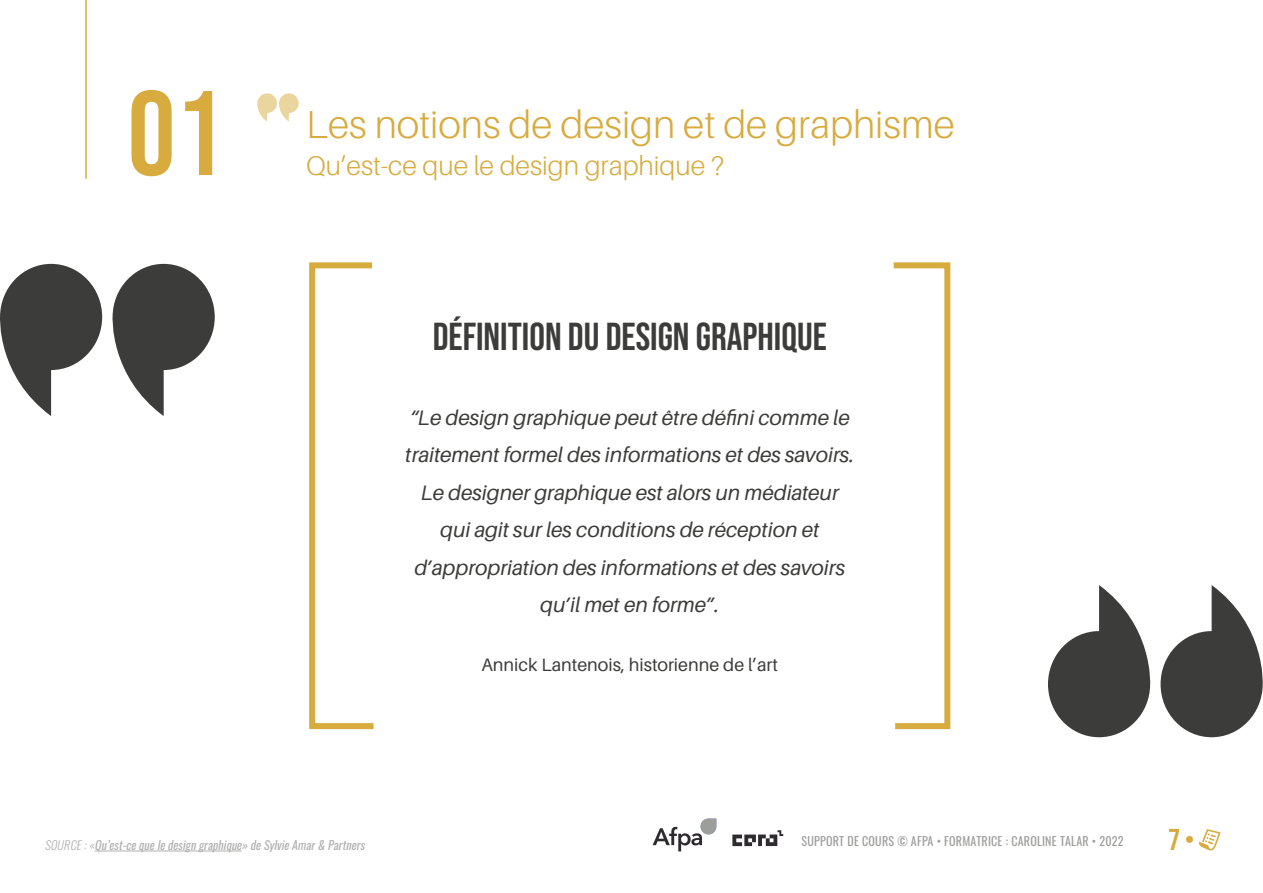
<style>
.page{position:relative;width:1263px;height:893px;background:#fff}
.page>*{position:absolute;margin:0;border:0;box-sizing:border-box;transform-origin:0 0}
.t1{font:120px "Bebas Neue";color:#d7ab3e}
.t2{font:300 39px "Aileron";color:#d7ab3e}
.t3{font:39px "Bebas Neue";color:#3c3c3b}
.t4{font:30.15px "Bebas Neue";color:#d6ab3d}
.t5{font:300 27px "Aileron";color:#d7ab3e}
.t6{font:italic 21px/37.5px "Aileron";color:#3c3c3b;text-align:center}
.t7{font:18px "Aileron";color:#3c3c3b}
.t8{font:italic 12px "Oswald";color:#9d9d9c}
.t9{font:12px "Oswald";letter-spacing:.02em;color:#9d9d9c}
.s1{font-weight:300}
.s2{color:#d7ab3e}
</style>
<div class="page">
<svg style="left:1199px;top:829px;width:21px;height:21px"></svg>
<svg style="left:653px;top:819px;width:63px;height:32px"></svg>
<svg style="left:732px;top:830px;width:51px;height:16px"></svg>
<hr style="left:85px;top:0;width:2px;height:179px;background:#d7ab3e">
<svg style="left:309px;top:262px;width:65px;height:468px"></svg>
<svg style="left:893px;top:262px;width:58px;height:468px"></svg>
<svg style="left:0;top:264px;width:102px;height:152px"></svg>
<svg style="left:112px;top:264px;width:103px;height:152px"></svg>
<svg style="left:1160px;top:585px;width:103px;height:152px"></svg>
<svg style="left:1048px;top:585px;width:103px;height:152px"></svg>
<hr style="left:95px;top:851px;width:147px;height:1px;background:#9d9d9c">
<svg style="left:257px;top:93px;width:42px;height:29px"></svg>
<h1 class="t1" style="left:128px;top:66px;width:97px">01</h1>
<h2 class="t2" style="left:306px;top:103px;width:650px">Les notions de design et de graphisme</h2>
<p class="t5" style="left:306px;top:151px;width:420px">Qu’est-ce que le design graphique ?</p>
<h2 class="t3" style="left:433px;top:314px;width:396px">DÉFINITION DU DESIGN GRAPHIQUE</h2>
<p class="t6" style="left:405px;top:399px;width:450px">“Le design graphique peut être défini comme le traitement formel des informations et des savoirs.<br>Le designer graphique est alors un médiateur qui agit sur les conditions de réception et d’appropriation des informations et des savoirs qu’il met en forme”.</p>
<p class="t7" style="left:481px;top:655px;width:298px">Annick Lantenois, historienne de l’art</p>
<p class="t8" style="left:45px;top:834px;width:325px"><span class="s1">SOURCE:«</span>Qu’est-cequeledesigngraphique»deSylvieAmar&amp; Partners</p>
<p class="t9" style="left:801px;top:831px;width:324px">SUPPORT DE COURS © AFPA • FORMATRICE : CAROLINE TALAR • 2022</p>
<h3 class="t4" style="left:1168px;top:823px;width:27px">7 <span class="s2">•</span></h3>
</div>
